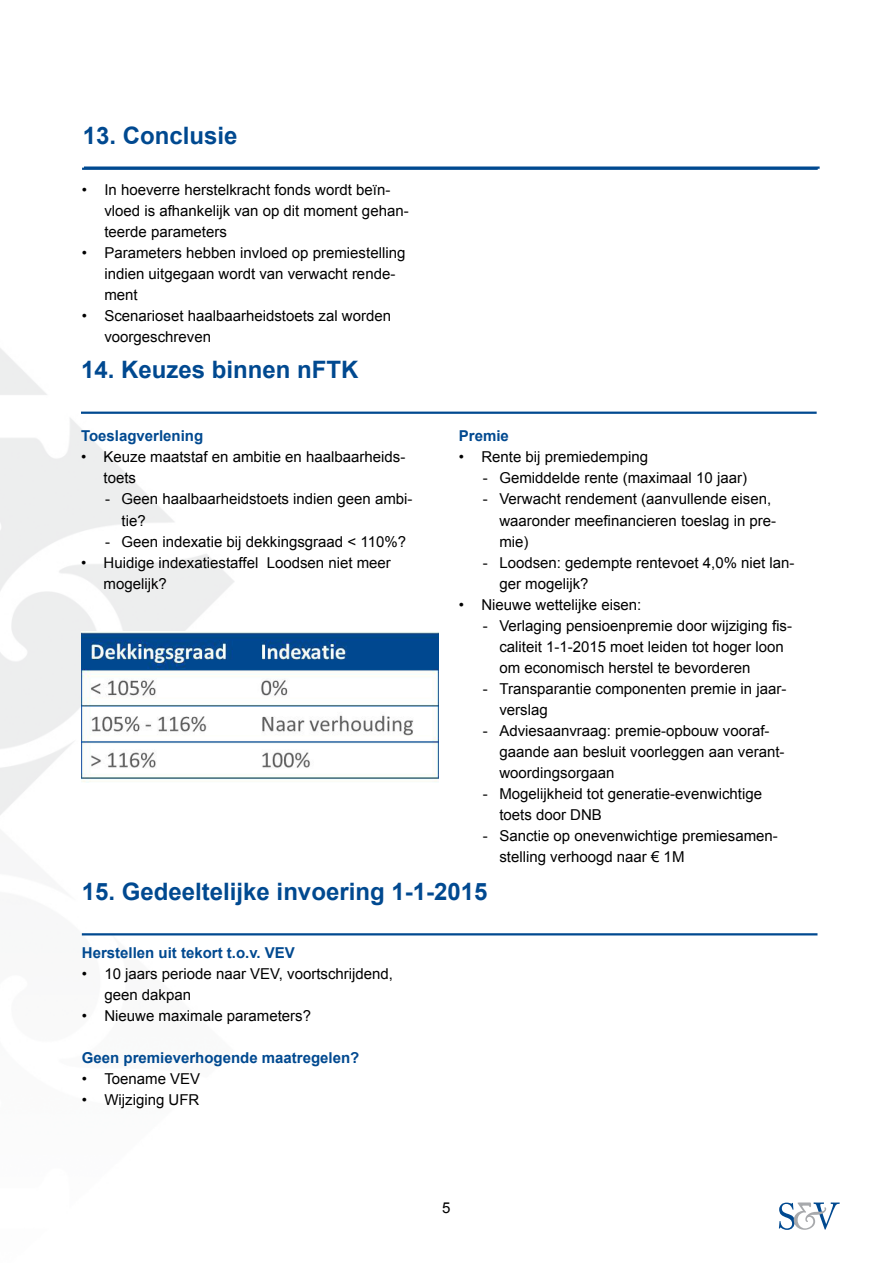
<style>
.page{position:relative;width:893px;height:1263px;background:#fff}
.page>*{position:absolute;margin:0;border:0;box-sizing:border-box;transform-origin:0 0}
.t1{font:700 24px "Arial";color:#004990}
.t2{font:15px/21px "Arial";color:#000}
.t3{font:700 15px "Arial";color:#004990}
</style>
<div class="page">
<img style="left:0;top:348px;width:254px;height:588px">
<svg style="left:779px;top:1202px;width:61px;height:28px"></svg>
<hr style="left:82px;top:168px;width:736px;height:2px;background:#004990">
<hr style="left:84px;top:166px;width:736px;height:3px;background:#004990">
<hr style="left:81px;top:412px;width:736px;height:2px;background:#004990">
<img style="left:82px;top:631px;width:357px;height:155px">
<hr style="left:82px;top:933px;width:735px;height:2px;background:#004990">
<h1 class="t1" style="left:83px;top:127px;width:156px">13. Conclusie</h1>
<p class="t2" style="left:104px;top:180px;width:306px;text-indent:-23px">• In hoeverre herstelkracht fonds wordt beïn&shy;vloed is afhankelijk van op dit moment gehan&shy;teerde parameters</p>
<p class="t2" style="left:104px;top:243px;width:302px;text-indent:-23px">• Parameters hebben invloed op premiestelling indien uitgegaan wordt van verwacht rende&shy;ment</p>
<p class="t2" style="left:104px;top:306px;width:288px;text-indent:-23px">• Scenarioset haalbaarheidstoets zal worden voorgeschreven</p>
<h1 class="t1" style="left:81px;top:361px;width:279px">14. Keuzes binnen nFTK</h1>
<p class="t3" style="left:459px;top:431px;width:52px">Premie</p>
<p class="t2" style="left:459px;top:447px;width:191px">• Rente bij premiedemping</p>
<p class="t2" style="left:483px;top:468px;width:266px">- Gemiddelde rente (maximaal 10 jaar)</p>
<p class="t2" style="left:499px;top:489px;width:278px;text-indent:-16px">- Verwacht rendement (aanvullende eisen, waaronder meefinancieren toeslag in pre&shy;mie)</p>
<p class="t2" style="left:499px;top:552px;width:297px;text-indent:-16px">- Loodsen: gedempte rentevoet 4,0% niet lan&shy;ger mogelijk?</p>
<p class="t2" style="left:459px;top:594px;width:184px">• Nieuwe wettelijke eisen:</p>
<p class="t2" style="left:499px;top:615px;width:294px;text-indent:-16px">- Verlaging pensioenpremie door wijziging fis&shy;caliteit 1-1-2015 moet leiden tot hoger loon om economisch herstel te bevorderen</p>
<p class="t2" style="left:499px;top:678px;width:289px;text-indent:-16px">- Transparantie componenten premie in jaar&shy;verslag</p>
<p class="t2" style="left:499px;top:720px;width:287px;text-indent:-16px">- Adviesaanvraag: premie-opbouw vooraf&shy;gaande aan besluit voorleggen aan verant&shy;woordingsorgaan</p>
<p class="t2" style="left:499px;top:783px;width:264px;text-indent:-16px">- Mogelijkheid tot generatie-evenwichtige toets door DNB</p>
<p class="t2" style="left:499px;top:825px;width:280px;text-indent:-16px">- Sanctie op onevenwichtige premiesamen&shy;stelling verhoogd naar € 1M</p>
<h1 class="t1" style="left:82px;top:883px;width:407px">15. Gedeeltelijke invoering 1-1-2015</h1>
<p class="t3" style="left:81px;top:431px;width:124px">Toeslagverlening</p>
<p class="t2" style="left:104px;top:447px;width:303px;text-indent:-22px">• Keuze maatstaf en ambitie en haalbaarheids&shy;toets</p>
<p class="t2" style="left:122px;top:489px;width:293px;text-indent:-16px">- Geen haalbaarheidstoets indien geen ambi&shy;tie?</p>
<p class="t2" style="left:105px;top:531px;width:302px">- Geen indexatie bij dekkingsgraad &lt; 110%?</p>
<p class="t2" style="left:104px;top:552px;width:289px;text-indent:-22px">• Huidige indexatiestaffel Loodsen niet meer mogelijk?</p>
<p class="t3" style="left:82px;top:947px;width:215px">Herstellen uit tekort t.o.v. VEV</p>
<p class="t2" style="left:104px;top:964px;width:290px;text-indent:-23px">• 10 jaars periode naar VEV, voortschrijdend, geen dakpan</p>
<p class="t2" style="left:82px;top:1006px;width:231px">• Nieuwe maximale parameters?</p>
<p class="t3" style="left:82px;top:1052px;width:279px">Geen premieverhogende maatregelen?</p>
<p class="t2" style="left:82px;top:1069px;width:120px">• Toename VEV</p>
<p class="t2" style="left:82px;top:1090px;width:119px">• Wijziging UFR</p>
<p class="t2" style="left:442px;top:1198px;width:10px">5</p>
</div>
